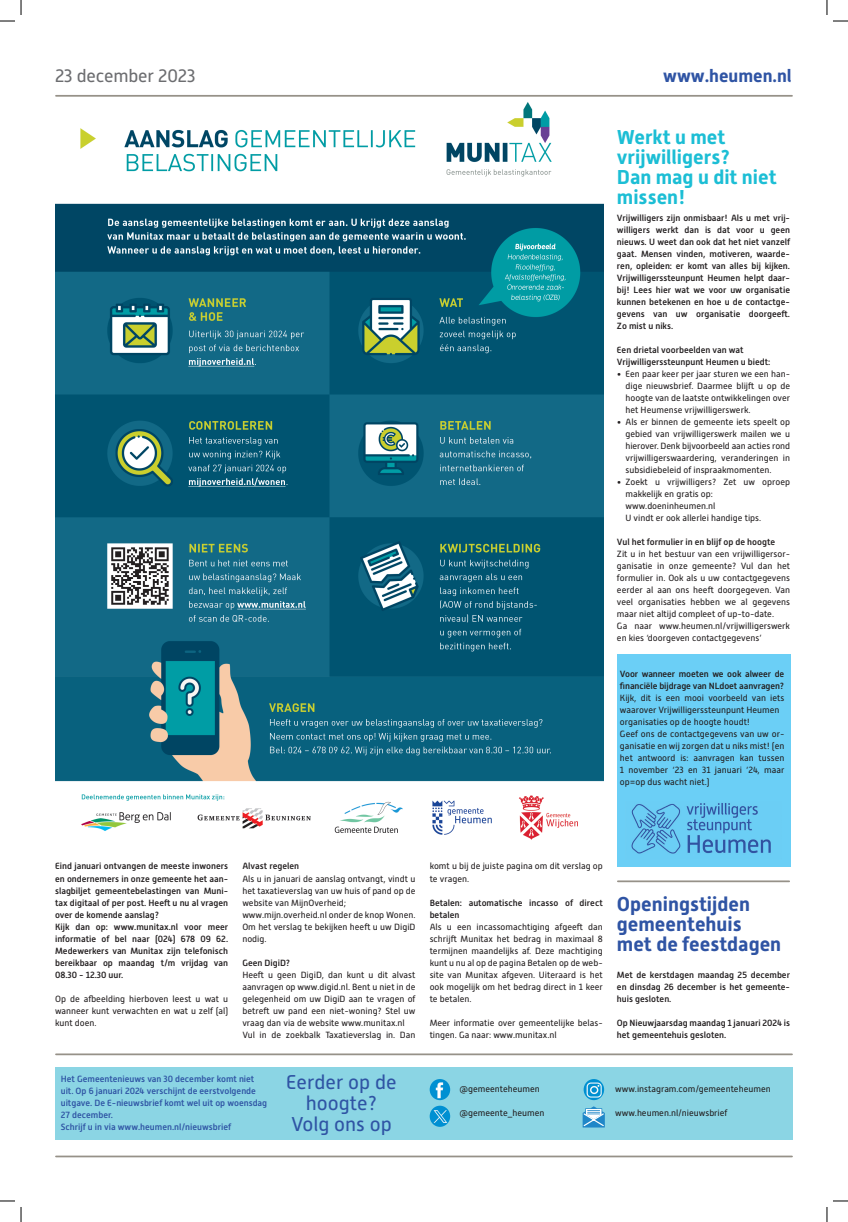
<style>
.page{position:relative;width:848px;height:1222px;background:#fff}
.page>*{position:absolute;margin:0;border:0;box-sizing:border-box;transform-origin:0 0}
.kop{font:700 20px/20px "Alwyn New";color:#1cbed5}
.kop-2{font:700 20px "Alwyn New";color:#2f54a4}
.kopje_light{font:20px/21px "Alwyn New";color:#2f54a4;text-align:center}
.t1{font:18px "Alwyn New";letter-spacing:-.01em;color:#6c6d70}
.kopje_18_20{font:700 18px "Alwyn New";color:#2f54a4}
.bijschrift{font:9px/12px "Alwyn New";color:#231f20;text-align:justify}
.bijschrift-2{font:500 9px/12px "Alwyn New";color:#231f20;text-align:justify}
.bijschrift-3{font:500 9px/12px "Alwyn New";color:#2f54a4}
.platte_tekst_9_12{font:9px "Alwyn New";color:#231f20}
</style>
<div class="page">
<img style="left:55px;top:102px;width:548px;height:738px">
<hr style="left:56px;top:95px;width:735px;height:2px;background:#969188">
<hr style="left:56px;top:1155px;width:735px;height:2px;background:#969188">
<div style="left:616px;top:654px;width:173px;height:212px;background:#6bcff6"></div>
<img style="left:631px;top:803px;width:140px;height:51px">
<hr style="left:56px;top:1053px;width:735px;height:2px;background:#969188">
<hr style="left:617px;top:880px;width:171px;height:2px;background:#969188">
<div style="left:55px;top:1066px;width:737px;height:73px;background:#8bd5e4"></div>
<img style="left:429px;top:1079px;width:21px;height:20px">
<img style="left:429px;top:1105px;width:21px;height:21px">
<img style="left:583px;top:1079px;width:20px;height:20px">
<svg style="left:582px;top:1106px;width:22px;height:21px"></svg>
<svg style="left:0;top:0;width:22px;height:22px"></svg>
<svg style="left:0;top:1200px;width:22px;height:21px"></svg>
<svg style="left:826px;top:0;width:21px;height:22px"></svg>
<svg style="left:826px;top:1200px;width:21px;height:21px"></svg>
<p class="t1" style="left:55px;top:66px;width:142px">23 december 2023</p>
<p class="kopje_18_20" style="left:663px;top:65px;width:130px">www.heumen.nl</p>
<p class="kop" style="left:616px;top:127px;width:110px">Werkt u met</p>
<p class="kop" style="left:616px;top:147px;width:114px">vrijwilligers?</p>
<p class="kop" style="left:616px;top:167px;width:161px">Dan mag u dit niet missen!</p>
<p class="bijschrift-2" style="left:616px;top:212px;width:174px">Vrijwilligers zijn onmisbaar! Als u met vrij&shy;willigers werkt dan is dat voor u geen nieuws. U weet dan ook dat het niet vanzelf gaat. Mensen vinden, motiveren, waarde&shy;ren, opleiden: er komt van alles bij kijken.<br>Vrijwilligerssteunpunt Heumen helpt daar&shy;bij! Lees hier wat we voor uw organisatie kunnen betekenen en hoe u de contactge&shy;gevens van uw organisatie doorgeeft.<br>Zo mist u niks.</p>
<p class="bijschrift-2" style="left:616px;top:344px;width:128px">Een drietal voorbeelden van wat</p>
<p class="bijschrift-2" style="left:616px;top:356px;width:155px">Vrijwilligerssteunpunt Heumen u biedt:</p>
<p class="bijschrift" style="left:625px;top:368px;width:166px;text-indent:-9px">• Een paar keer per jaar sturen we een han&shy;dige nieuwsbrief. Daarmee blijft u op de hoogte van de laatste ontwikkelingen over</p>
<p class="bijschrift" style="left:625px;top:404px;width:126px">het Heumense vrijwilligerswerk.</p>
<p class="bijschrift" style="left:625px;top:416px;width:166px;text-indent:-9px">• Als er binnen de gemeente iets speelt op gebied van vrijwilligerswerk mailen we u hierover. Denk bijvoorbeeld aan acties rond vrijwilligerswaardering, veranderingen in subsidiebeleid of inspraakmomenten.</p>
<p class="bijschrift" style="left:625px;top:476px;width:166px;text-indent:-9px">• Zoekt u vrijwilligers? Zet uw oproep makkelijk en gratis op:</p>
<p class="bijschrift" style="left:625px;top:500px;width:91px">www.doeninheumen.nl</p>
<p class="bijschrift" style="left:625px;top:512px;width:137px">U vindt er ook allerlei handige tips.</p>
<p class="bijschrift-2" style="left:616px;top:536px;width:160px">Vul het formulier in en blijf op de hoogte</p>
<p class="bijschrift" style="left:616px;top:548px;width:174px">Zit u in het bestuur van een vrijwilligersor&shy;ganisatie in onze gemeente? Vul dan het formulier in. Ook als u uw contactgegevens eerder al aan ons heeft doorgegeven. Van veel organisaties hebben we al gegevens maar niet altijd compleet of up-to-date.</p>
<p class="bijschrift" style="left:616px;top:620px;width:174px">Ga naar www.heumen.nl/vrijwilligerswerk en kies ‘doorgeven contactgegevens’</p>
<p class="bijschrift-2" style="left:619px;top:668px;width:166px">Voor wanneer moeten we ook alweer de financiële bijdrage van NLdoet aanvragen?</p>
<p class="bijschrift" style="left:619px;top:692px;width:166px">Kijk, dit is een mooi voorbeeld van iets waarover Vrijwilligerssteunpunt Heumen</p>
<p class="bijschrift" style="left:619px;top:716px;width:132px">organisaties op de hoogte houdt!</p>
<p class="bijschrift" style="left:619px;top:728px;width:166px">Geef ons de contactgegevens van uw or&shy;ganisatie en wij zorgen dat u niks mist! (en het antwoord is: aanvragen kan tussen 1 november ‘23 en 31 januari ‘24, maar op=op dus wacht niet.)</p>
<p class="bijschrift-2" style="left:55px;top:860px;width:174px">Eind januari ontvangen de meeste inwoners en ondernemers in onze gemeente het aan&shy;slagbiljet gemeentebelastingen van Muni&shy;tax digitaal of per post. Heeft u nu al vragen over de komende aanslag?</p>
<p class="bijschrift-2" style="left:55px;top:920px;width:174px">Kijk dan op: www.munitax.nl voor meer informatie of bel naar (024) 678 09 62.<br>Medewerkers van Munitax zijn telefonisch bereikbaar op maandag t/m vrijdag van 08.30 - 12.30 uur.</p>
<p class="bijschrift" style="left:55px;top:992px;width:174px">Op de afbeelding hierboven leest u wat u wanneer kunt verwachten en wat u zelf (al) kunt doen.</p>
<p class="bijschrift-2" style="left:242px;top:860px;width:58px">Alvast regelen</p>
<p class="bijschrift" style="left:242px;top:872px;width:174px">Als u in januari de aanslag ontvangt, vindt u het taxatieverslag van uw huis of pand op de website van MijnOverheid;</p>
<p class="bijschrift" style="left:242px;top:908px;width:174px">www.mijn.overheid.nl onder de knop Wonen.<br>Om het verslag te bekijken heeft u uw DigiD nodig.</p>
<p class="bijschrift-2" style="left:242px;top:956px;width:49px">Geen DigiD?</p>
<p class="bijschrift" style="left:242px;top:968px;width:174px">Heeft u geen DigiD, dan kunt u dit alvast aanvragen op www.digid.nl. Bent u niet in de gelegenheid om uw DigiD aan te vragen of betreft uw pand een niet-woning? Stel uw vraag dan via de website www.munitax.nl</p>
<p class="bijschrift" style="left:242px;top:1028px;width:174px">Vul in de zoekbalk Taxatieverslag in. Dan</p>
<p class="bijschrift-3" style="left:61px;top:1073px;width:208px">Het Gemeentenieuws van 30 december komt niet uit. Op 6 januari 2024 verschijnt de eerstvolgende uitgave. De E-nieuwsbrief komt wel uit op woensdag 27 december.</p>
<p class="bijschrift-3" style="left:61px;top:1121px;width:172px">Schrijf u in via www.heumen.nl/nieuwsbrief</p>
<p class="kopje_light" style="left:286px;top:1071px;width:112px">Eerder op de hoogte?</p>
<p class="kopje_light" style="left:291px;top:1113px;width:102px">Volg ons op</p>
<p class="bijschrift" style="left:429px;top:860px;width:174px">komt u bij de juiste pagina om dit verslag op te vragen.</p>
<p class="bijschrift-2" style="left:429px;top:896px;width:174px">Betalen: automatische incasso of direct betalen</p>
<p class="bijschrift" style="left:429px;top:920px;width:174px">Als u een incassomachtiging afgeeft dan schrijft Munitax het bedrag in maximaal 8 termijnen maandelijks af. Deze machtiging kunt u nu al op de pagina Betalen op de web&shy;site van Munitax afgeven. Uiteraard is het ook mogelijk om het bedrag direct in 1 keer te betalen.</p>
<p class="bijschrift" style="left:429px;top:1016px;width:174px">Meer informatie over gemeentelijke belas&shy;tingen. Ga naar: www.munitax.nl</p>
<p class="kop-2" style="left:616px;top:892px;width:134px">Openingstijden</p>
<p class="kop-2" style="left:616px;top:912px;width:126px">gemeentehuis</p>
<p class="kop-2" style="left:616px;top:932px;width:166px">met de feestdagen</p>
<p class="bijschrift-2" style="left:616px;top:968px;width:174px">Met de kerstdagen maandag 25 december en dinsdag 26 december is het gemeente&shy;huis gesloten.</p>
<p class="bijschrift-2" style="left:616px;top:1016px;width:174px">Op Nieuwjaarsdag maandag 1 januari 2024 is het gemeentehuis gesloten.</p>
<p class="platte_tekst_9_12" style="left:459px;top:1083px;width:82px">@gemeenteheumen</p>
<p class="platte_tekst_9_12" style="left:459px;top:1107px;width:86px">@gemeente_heumen</p>
<p class="platte_tekst_9_12" style="left:614px;top:1083px;width:157px">www.instagram.com/gemeenteheumen</p>
<p class="platte_tekst_9_12" style="left:614px;top:1107px;width:114px">www.heumen.nl/nieuwsbrief</p>
</div>
